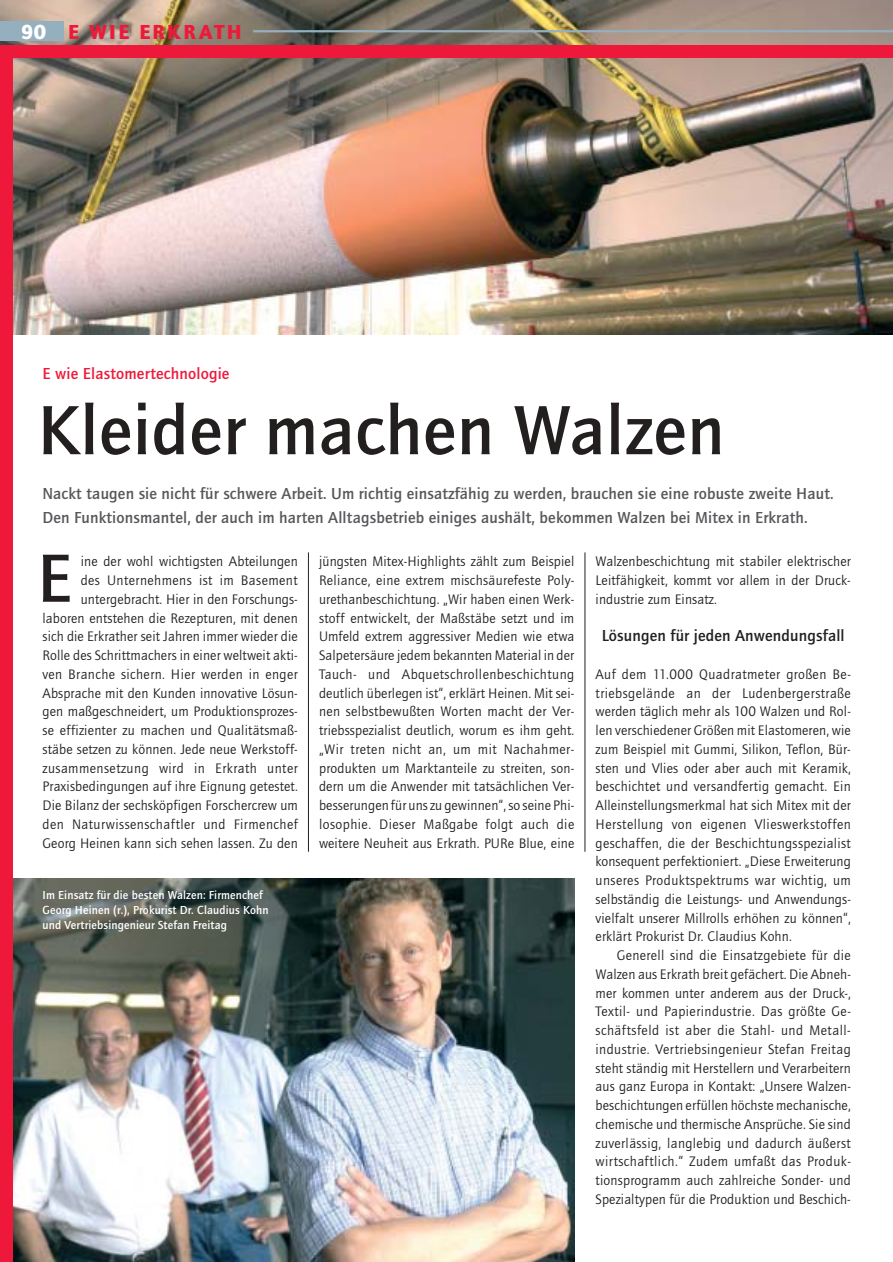
<style>
.page{position:relative;width:893px;height:1262px;background:#fff}
.page>*{position:absolute;margin:0;border:0;box-sizing:border-box;transform-origin:0 0}
.t1{font:500 72px "Quay Sans EF";letter-spacing:.01em;color:#231f1f}
.t2{font:500 70.5px "Quay Sans EF";color:#231f1f}
.t3{font:900 21px "Quay Sans EF";letter-spacing:.115em;color:#ee193a}
.t4{font:500 16.5px/24px "Quay Sans EF";letter-spacing:.01em;color:#57585b}
.t5{font:500 16.5px "Quay Sans EF";letter-spacing:.01em;color:#231f1f}
.t6{font:500 16.5px "Quay Sans EF";letter-spacing:.01em;color:#ee193a}
.t7{font:14.25px/18.8px "Quay Sans EF";letter-spacing:.01em;color:#231f1f;text-align:justify}
.t8{font:500 12px/15px "Quay Sans EF";letter-spacing:.01em;color:#fff}
.s1{color:#fff}
</style>
<div class="page">
<img style="left:0;top:0;width:892px;height:334px">
<div style="left:0;top:22px;width:64px;height:19px;background:#94afbe"></div>
<hr style="left:253px;top:30px;width:639px;height:2px;background:#94afbe">
<hr style="left:308px;top:552px;width:1px;height:299px;background:#231f1f">
<hr style="left:584px;top:552px;width:1px;height:299px;background:#231f1f">
<div style="left:0;top:45px;width:892px;height:13px;background:#ee193a"></div>
<img style="left:13px;top:878px;width:561px;height:384px">
<div style="left:0;top:45px;width:13px;height:1217px;background:#ee193a"></div>
<h3 class="t3" style="left:21px;top:23px;width:222px"><span class="s1">90</span> E WIE ERKRATH</h3>
<p class="t6" style="left:43px;top:367px;width:188px">E wie Elastomertechnologie</p>
<h1 class="t1" style="left:38px;top:402px;width:688px">Kleider machen Walzen</h1>
<p class="t4" style="left:43px;top:483px;width:792px">Nackt taugen sie nicht für schwere Arbeit. Um richtig einsatzfähig zu werden, brauchen sie eine robuste zweite Haut.<br>Den Funktionsmantel, der auch im harten Alltagsbetrieb einiges aushält, bekommen Walzen bei Mitex in Erkrath.</p>
<h2 class="t2" style="left:37px;top:551px;width:36px">E</h2>
<p class="t7" style="left:43px;top:553px;width:257px;text-align:right">ine der wohl wichtigsten Abteilungen<br>des Unternehmens ist im Basement untergebracht. Hier in den Forschungs&shy;laboren entstehen die Rezepturen, mit denen sich die Erkrather seit Jahren immer wieder die Rolle des Schrittmachers in einer weltweit akti&shy;ven Branche sichern. Hier werden in enger Absprache mit den Kunden innovative Lösun&shy;gen maßgeschneidert, um Produktionsprozes&shy;se effizienter zu machen und Qualitätsmaß&shy;stäbe setzen zu können. Jede neue Werkstoff&shy;zusammensetzung wird in Erkrath unter Praxisbedingungen auf ihre Eignung getestet.<br>Die Bilanz der sechsköpfigen Forschercrew um den Naturwissenschaftler und Firmenchef Georg Heinen kann sich sehen lassen. Zu den</p>
<p class="t8" style="left:43px;top:888px;width:227px">Im Einsatz für die besten Walzen: Firmenchef<br>Georg Heinen (r.), Prokurist Dr. Claudius Kohn und Vertriebsingenieur Stefan Freitag</p>
<p class="t7" style="left:319px;top:553px;width:257px">jüngsten Mitex-Highlights zählt zum Beispiel Reliance, eine extrem mischsäurefeste Poly&shy;urethanbeschichtung. „Wir haben einen Werk&shy;stoff entwickelt, der Maßstäbe setzt und im Umfeld extrem aggressiver Medien wie etwa Salpetersäure jedem bekannten Material in der Tauch- und Abquetschrollenbeschichtung deutlich überlegen ist“, erklärt Heinen. Mit sei&shy;nen selbstbewußten Worten macht der Ver&shy;triebsspezialist deutlich, worum es ihm geht. „Wir treten nicht an, um mit Nachahmer&shy;produkten um Marktanteile zu streiten, son&shy;dern um die Anwender mit tatsächlichen Ver&shy;besserungen für uns zu gewinnen“, so seine Phi&shy;losophie. Dieser Maßgabe folgt auch die weitere Neuheit aus Erkrath. PURe Blue, eine</p>
<p class="t7" style="left:595px;top:553px;width:257px">Walzenbeschichtung mit stabiler elektrischer Leitfähigkeit, kommt vor allem in der Druck&shy;industrie zum Einsatz.</p>
<p class="t5" style="left:601px;top:629px;width:244px">Lösungen für jeden Anwendungsfall</p>
<p class="t7" style="left:595px;top:666px;width:257px">Auf dem 11.000 Quadratmeter großen Be&shy;triebsgelände an der Ludenbergerstraße werden täglich mehr als 100 Walzen und Rol&shy;len verschiedener Größen mit Elastomeren, wie zum Beispiel mit Gummi, Silikon, Teflon, Bür&shy;sten und Vlies oder aber auch mit Keramik, beschichtet und versandfertig gemacht. Ein Alleinstellungsmerkmal hat sich Mitex mit der Herstellung von eigenen Vlieswerkstoffen geschaffen, die der Beschichtungsspezialist konsequent perfektioniert. „Diese Erweiterung unseres Produktspektrums war wichtig, um selbständig die Leistungs- und Anwendungs&shy;vielfalt unserer Millrolls erhöhen zu können“, erklärt Prokurist Dr. Claudius Kohn.</p>
<p class="t7" style="left:595px;top:947px;width:257px;text-indent:21px">Generell sind die Einsatzgebiete für die Walzen aus Erkrath breit gefächert. Die Abneh&shy;mer kommen unter anderem aus der Druck-, Textil- und Papierindustrie. Das größte Ge&shy;schäftsfeld ist aber die Stahl- und Metall&shy;industrie. Vertriebsingenieur Stefan Freitag steht ständig mit Herstellern und Verarbeitern aus ganz Europa in Kontakt: „Unsere Walzen&shy;beschichtungen erfüllen höchste mechanische, chemische und thermische Ansprüche. Sie sind zuverlässig, langlebig und dadurch äußerst wirtschaftlich.“ Zudem umfaßt das Produk&shy;tionsprogramm auch zahlreiche Sonder- und Spezialtypen für die Produktion und Beschich-</p>
</div>
